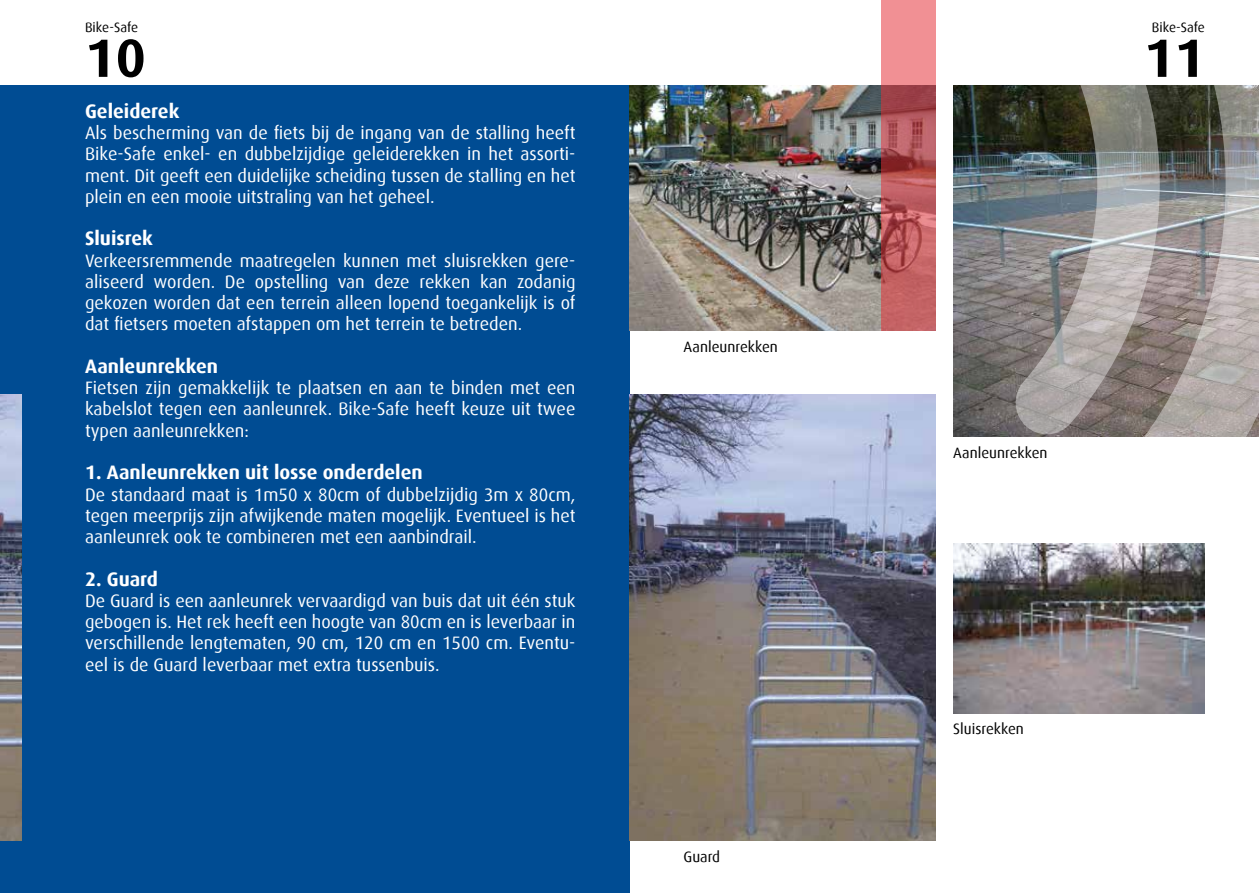
<style>
.page{position:relative;width:1259px;height:893px;background:#fff}
.page>*{position:absolute;margin:0;border:0;box-sizing:border-box;transform-origin:0 0}
.t1{font:700 54px "Dax";color:#000}
.t2{font:700 19.5px "Dax";color:#fff}
.t3{font:18px/21.3px "Dax";color:#fff;text-align:justify}
.t4{font:15px "Dax";color:#000}
.t5{font:13.5px "Dax";color:#000}
</style>
<div class="page">
<div style="left:0;top:85px;width:629px;height:808px;background:#004c93"></div>
<img style="left:629px;top:394px;width:306px;height:447px">
<img style="left:953px;top:85px;width:119px;height:352px">
<img style="left:629px;top:85px;width:252px;height:245px">
<img style="left:953px;top:543px;width:252px;height:170px">
<svg style="left:1072px;top:85px;width:187px;height:461px"></svg>
<svg style="left:988px;top:85px;width:171px;height:349px;background:#83817f"></svg>
<svg style="left:881px;top:0;width:54px;height:330px;background:#c56669"></svg>
<img style="left:0;top:394px;width:21px;height:447px">
<p class="t5" style="left:85px;top:20px;width:55px">Bike-Safe</p>
<h1 class="t1" style="left:85px;top:28px;width:62px">10</h1>
<p class="t2" style="left:85px;top:100px;width:96px">Geleiderek</p>
<p class="t3" style="left:85px;top:122px;width:492px">Als bescherming van de fiets bij de ingang van de stalling heeft Bike-Safe enkel- en dubbelzijdige geleiderekken in het assorti&shy;ment. Dit geeft een duidelijke scheiding tussen de stalling en het plein en een mooie uitstraling van het geheel.</p>
<p class="t2" style="left:85px;top:228px;width:69px">Sluisrek</p>
<p class="t3" style="left:85px;top:250px;width:492px">Verkeersremmende maatregelen kunnen met sluisrekken gere&shy;aliseerd worden. De opstelling van deze rekken kan zodanig gekozen worden dat een terrein alleen lopend toegankelijk is of dat fietsers moeten afstappen om het terrein te betreden.</p>
<p class="t2" style="left:85px;top:355px;width:135px">Aanleunrekken</p>
<p class="t3" style="left:85px;top:377px;width:492px">Fietsen zijn gemakkelijk te plaatsen en aan te binden met een kabelslot tegen een aanleunrek. Bike-Safe heeft keuze uit twee typen aanleunrekken:</p>
<p class="t2" style="left:85px;top:461px;width:339px">1. Aanleunrekken uit losse onderdelen</p>
<p class="t3" style="left:85px;top:484px;width:492px">De standaard maat is 1m50 x 80cm of dubbelzijdig 3m x 80cm, tegen meerprijs zijn afwijkende maten mogelijk. Eventueel is het aanleunrek ook te combineren met een aanbindrail.</p>
<p class="t2" style="left:85px;top:568px;width:74px">2. Guard</p>
<p class="t3" style="left:85px;top:590px;width:492px">De Guard is een aanleunrek vervaardigd van buis dat uit één stuk gebogen is. Het rek heeft een hoogte van 80cm en is leverbaar in verschillende lengtematen, 90 cm, 120 cm en 1500 cm. Eventu&shy;eel is de Guard leverbaar met extra tussenbuis.</p>
<p class="t4" style="left:683px;top:338px;width:96px">Aanleunrekken</p>
<p class="t4" style="left:683px;top:848px;width:38px">Guard</p>
<p class="t5" style="left:1151px;top:20px;width:55px">Bike-Safe</p>
<h1 class="t1" style="left:1144px;top:28px;width:62px">11</h1>
<p class="t4" style="left:953px;top:444px;width:96px">Aanleunrekken</p>
<p class="t4" style="left:953px;top:721px;width:72px">Sluisrekken</p>
</div>
